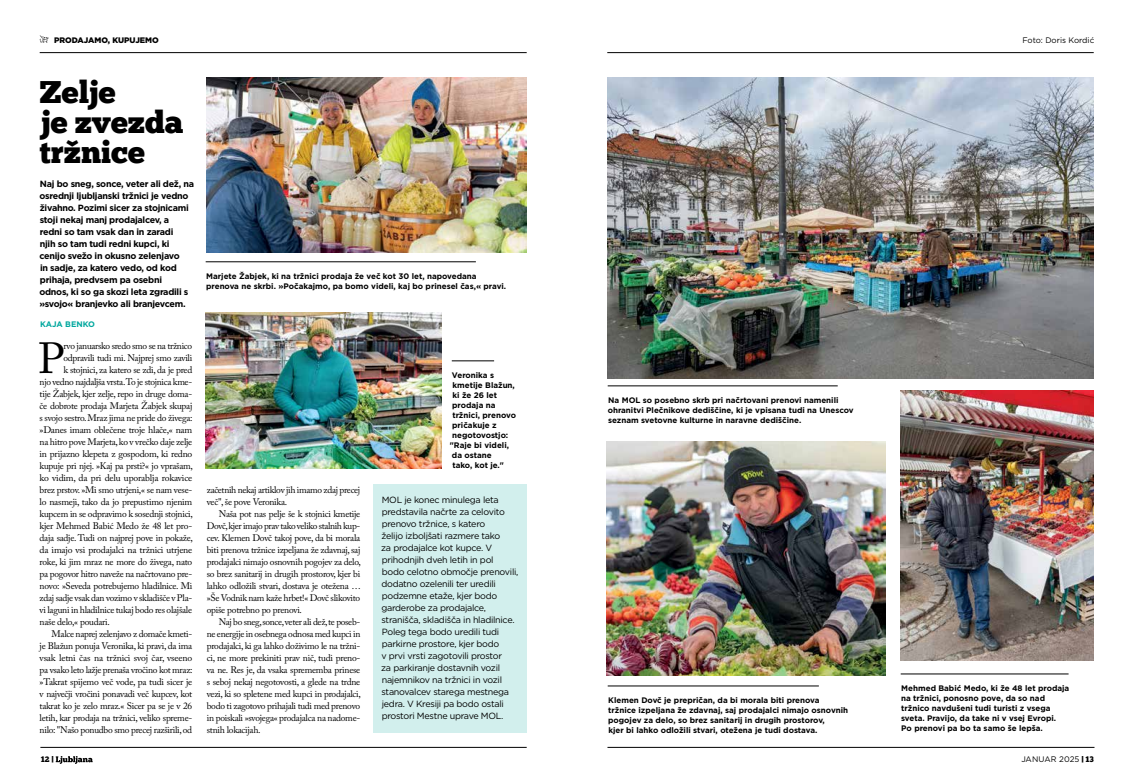
<style>
.page{position:relative;width:1134px;height:780px;background:#fff}
.page>*{position:absolute;margin:0;border:0;box-sizing:border-box;transform-origin:0 0}
.t1{font:43.3px "Adobe Caslon Pro";color:#000}
.t2{font:31.2px/30px "Chunk Five Ex";color:#000}
.t3{font:9.5px/12px "Adobe Caslon Pro";letter-spacing:-.025em;color:#000;text-align:justify}
.t4{font:9px/12px "Gotham";letter-spacing:-.03em;color:#000}
.t5{font:700 9px/12px "Gotham";letter-spacing:-.03em;color:#000}
.t6{font:700 8px/10px "Gotham";color:#000}
.t7{font:8px "Gotham";color:#000}
.t8{font:900 8px "Gotham";color:#000}
.t9{font:700 8px "Gotham";color:#00a79e}
.t10{font:8px "Chunk Five Ex";color:#000}
.s1{font-family:"Chunk Five Ex"}
</style>
<div class="page">
<hr style="left:40px;top:52px;width:487px;height:1px;background:#000">
<hr style="left:607px;top:52px;width:487px;height:1px;background:#000">
<hr style="left:40px;top:747px;width:487px;height:1px;background:#000">
<hr style="left:607px;top:747px;width:487px;height:1px;background:#000">
<svg style="left:56px;top:756px;width:37px;height:7px"></svg>
<svg style="left:40px;top:35px;width:9px;height:8px"></svg>
<img style="left:206px;top:313px;width:235px;height:156px">
<img style="left:207px;top:78px;width:319px;height:175px">
<img style="left:608px;top:78px;width:486px;height:301px">
<hr style="left:206px;top:261px;width:270px;height:1px;background:#000">
<img style="left:900px;top:390px;width:194px;height:271px">
<img style="left:606px;top:442px;width:279px;height:233px">
<hr style="left:452px;top:360px;width:42px;height:1px;background:#000">
<hr style="left:608px;top:385px;width:230px;height:1px;background:#000">
<hr style="left:901px;top:673px;width:167px;height:1px;background:#000">
<hr style="left:608px;top:685px;width:211px;height:1px;background:#000">
<div style="left:373px;top:484px;width:153px;height:249px;background:#d2efed"></div>
<p class="t8" style="left:54px;top:35px;width:106px">PRODAJAMO, KUPUJEMO</p>
<p class="t7" style="left:1022px;top:35px;width:73px">Foto: Doris Kordić</p>
<h2 class="t2" style="left:40px;top:76px;width:146px">Zelje<br>je zvezda tržnice</h2>
<p class="t5" style="left:39px;top:177px;width:156px">Naj bo sneg, sonce, veter ali dež, na osrednji ljubljanski tržnici je vedno živahno. Pozimi sicer za stojnicami stoji nekaj manj prodajalcev, a<br>redni so tam vsak dan in zaradi<br>njih so tam tudi redni kupci, ki cenijo svežo in okusno zelenjavo<br>in sadje, za katero vedo, od kod prihaja, predvsem pa osebni<br>odnos, ki so ga skozi leta zgradili s »svojo« branjevko ali branjevcem.</p>
<p class="t9" style="left:40px;top:318px;width:56px">KAJA BENKO</p>
<h1 class="t1" style="left:38px;top:332px;width:28px">P</h1>
<p class="t3" style="left:63px;top:339px;width:130px">rvo januarsko sredo smo se na tržnico</p>
<p class="t3" style="left:63px;top:351px;width:130px">odpravili tudi mi. Najprej smo zavili</p>
<p class="t3" style="left:63px;top:363px;width:130px">k stojnici, za katero se zdi, da je pred</p>
<p class="t3" style="left:40px;top:375px;width:154px">njo vedno najdaljša vrsta.To je stojnica kme-</p>
<p class="t3" style="left:40px;top:387px;width:154px">tije Žabjek, kjer zelje, repo in druge doma-</p>
<p class="t3" style="left:40px;top:399px;width:154px">če dobrote prodaja Marjeta Žabjek skupaj</p>
<p class="t3" style="left:40px;top:411px;width:154px">s svojo sestro. Mraz jima ne pride do živega:</p>
<p class="t3" style="left:40px;top:423px;width:154px">»Danes imam oblečene troje hlače,« nam</p>
<p class="t3" style="left:40px;top:435px;width:154px">na hitro pove Marjeta, ko v vrečko daje zelje</p>
<p class="t3" style="left:40px;top:447px;width:154px">in prijazno klepeta z gospodom, ki redno</p>
<p class="t3" style="left:40px;top:459px;width:155px">kupuje pri njej. »Kaj pa prsti?« jo vprašam,</p>
<p class="t3" style="left:40px;top:471px;width:154px">ko vidim, da pri delu uporablja rokavice</p>
<p class="t3" style="left:40px;top:483px;width:154px">brez prstov. »Mi smo utrjeni,« se nam vese-</p>
<p class="t3" style="left:40px;top:495px;width:154px">lo nasmeji, tako da jo prepustimo njenim</p>
<p class="t3" style="left:40px;top:507px;width:155px">kupcem in se odpravimo k sosednji stojnici,</p>
<p class="t3" style="left:40px;top:519px;width:154px">kjer Mehmed Babić Medo že 48 let pro-</p>
<p class="t3" style="left:40px;top:531px;width:155px">daja sadje. Tudi on najprej pove in pokaže,</p>
<p class="t3" style="left:40px;top:543px;width:154px">da imajo vsi prodajalci na tržnici utrjene</p>
<p class="t3" style="left:40px;top:555px;width:154px">roke, ki jim mraz ne more do živega, nato</p>
<p class="t3" style="left:40px;top:567px;width:154px">pa pogovor hitro naveže na načrtovano pre-</p>
<p class="t3" style="left:40px;top:579px;width:154px">novo: »Seveda potrebujemo hladilnice. Mi</p>
<p class="t3" style="left:40px;top:591px;width:154px">zdaj sadje vsak dan vozimo v skladišče v Pla-</p>
<p class="t3" style="left:40px;top:603px;width:154px">vi laguni in hladilnice tukaj bodo res olajšale</p>
<p class="t3" style="left:40px;top:615px;width:72px">naše delo,« poudari.</p>
<p class="t3" style="left:52px;top:627px;width:142px">Malce naprej zelenjavo z domače kmeti-</p>
<p class="t3" style="left:40px;top:639px;width:154px">je Blažun ponuja Veronika, ki pravi, da ima</p>
<p class="t3" style="left:40px;top:651px;width:154px">vsak letni čas na tržnici svoj čar, vseeno</p>
<p class="t3" style="left:40px;top:663px;width:154px">pa vsako leto lažje prenaša vročino kot mraz:</p>
<p class="t3" style="left:40px;top:675px;width:154px">»Takrat spijemo več vode, pa tudi sicer je</p>
<p class="t3" style="left:40px;top:687px;width:154px">v največji vročini ponavadi več kupcev, kot</p>
<p class="t3" style="left:40px;top:699px;width:154px">takrat ko je zelo mraz.« Sicer pa se je v 26</p>
<p class="t3" style="left:40px;top:711px;width:154px">letih, kar prodaja na tržnici, veliko spreme-</p>
<p class="t3" style="left:40px;top:723px;width:154px">nilo: "Našo ponudbo smo precej razširili, od</p>
<p class="t6" style="left:206px;top:271px;width:302px">Marjete Žabjek, ki na tržnici prodaja že več kot 30 let, napovedana prenova ne skrbi. »Počakajmo, pa bomo videli, kaj bo prinesel čas,« pravi.</p>
<p class="t3" style="left:207px;top:483px;width:155px">začetnih nekaj artiklov jih imamo zdaj precej več", še pove Veronika.</p>
<p class="t3" style="left:207px;top:507px;width:156px;text-indent:12px">Naša pot nas pelje še k stojnici kmetije Dovč, kjer imajo prav tako veliko stalnih kup&shy;cev. Klemen Dovč takoj pove, da bi morala biti prenova tržnice izpeljana že zdavnaj, saj prodajalci nimajo osnovnih pogojev za delo, so brez sanitarij in drugih prostorov, kjer bi lahko odložili stvari, dostava je otežena … »Še Vodnik nam kaže hrbet!« Dovč slikovito opiše potrebno po prenovi.</p>
<p class="t3" style="left:207px;top:615px;width:156px;text-indent:12px">Naj bo sneg, sonce, veter ali dež, te poseb&shy;ne energije in osebnega odnosa med kupci in prodajalci, ki ga lahko doživimo le na tržni&shy;ci, ne more prekiniti prav nič, tudi preno&shy;va ne. Res je, da vsaka sprememba prinese s seboj nekaj negotovosti, a glede na trdne vezi, ki so spletene med kupci in prodajalci, bodo ti zagotovo prihajali tudi med prenovo in poiskali »svojega« prodajalca na nadome&shy;stnih lokacijah.</p>
<p class="t6" style="left:452px;top:370px;width:44px">Veronika s</p>
<p class="t6" style="left:452px;top:380px;width:64px">kmetije Blažun,</p>
<p class="t6" style="left:452px;top:390px;width:46px">ki že 26 let</p>
<p class="t6" style="left:452px;top:400px;width:45px">prodaja na</p>
<p class="t6" style="left:452px;top:410px;width:65px">tržnici, prenovo</p>
<p class="t6" style="left:452px;top:420px;width:46px">pričakuje z</p>
<p class="t6" style="left:452px;top:430px;width:58px">negotovostjo:</p>
<p class="t6" style="left:450px;top:440px;width:61px">"Raje bi videli,</p>
<p class="t6" style="left:452px;top:450px;width:41px">da ostane</p>
<p class="t6" style="left:452px;top:460px;width:53px">tako, kot je."</p>
<p class="t4" style="left:381px;top:493px;width:139px">MOL je konec minulega leta predstavila načrte za celovito prenovo tržnice, s katero<br>želijo izboljšati razmere tako<br>za prodajalce kot kupce. V prihodnjih dveh letih in pol<br>bodo celotno območje prenovili, dodatno ozelenili ter uredili podzemne etaže, kjer bodo garderobe za prodajalce, stranišča, skladišča in hladilnice.<br>Poleg tega bodo uredili tudi parkirne prostore, kjer bodo<br>v prvi vrsti zagotovili prostor<br>za parkiranje dostavnih vozil najemnikov na tržnici in vozil stanovalcev starega mestnega jedra. V Kresiji pa bodo ostali prostori Mestne uprave MOL.</p>
<p class="t6" style="left:608px;top:395px;width:247px">Na MOL so posebno skrb pri načrtovani prenovi namenili ohranitvi Plečnikove dediščine, ki je vpisana tudi na Unescov seznam svetovne kulturne in naravne dediščine.</p>
<p class="t6" style="left:608px;top:695px;width:242px">Klemen Dovč je prepričan, da bi morala biti prenova tržnice izpeljana že zdavnaj, saj prodajalci nimajo osnovnih pogojev za delo, so brez sanitarij in drugih prostorov,<br>kjer bi lahko odložili stvari, otežena je tudi dostava.</p>
<p class="t6" style="left:901px;top:683px;width:170px">Mehmed Babić Medo, ki že 48 let prodaja na tržnici, ponosno pove, da so nad tržnico navdušeni tudi turisti z vsega sveta. Pravijo, da take ni v vsej Evropi.<br>Po prenovi pa bo ta samo še lepša.</p>
<p class="t10" style="left:41px;top:753px;width:14px">12 |</p>
<p class="t7" style="left:1021px;top:753px;width:74px">JANUAR 2025 <span class="s1">| 13</span></p>
</div>
